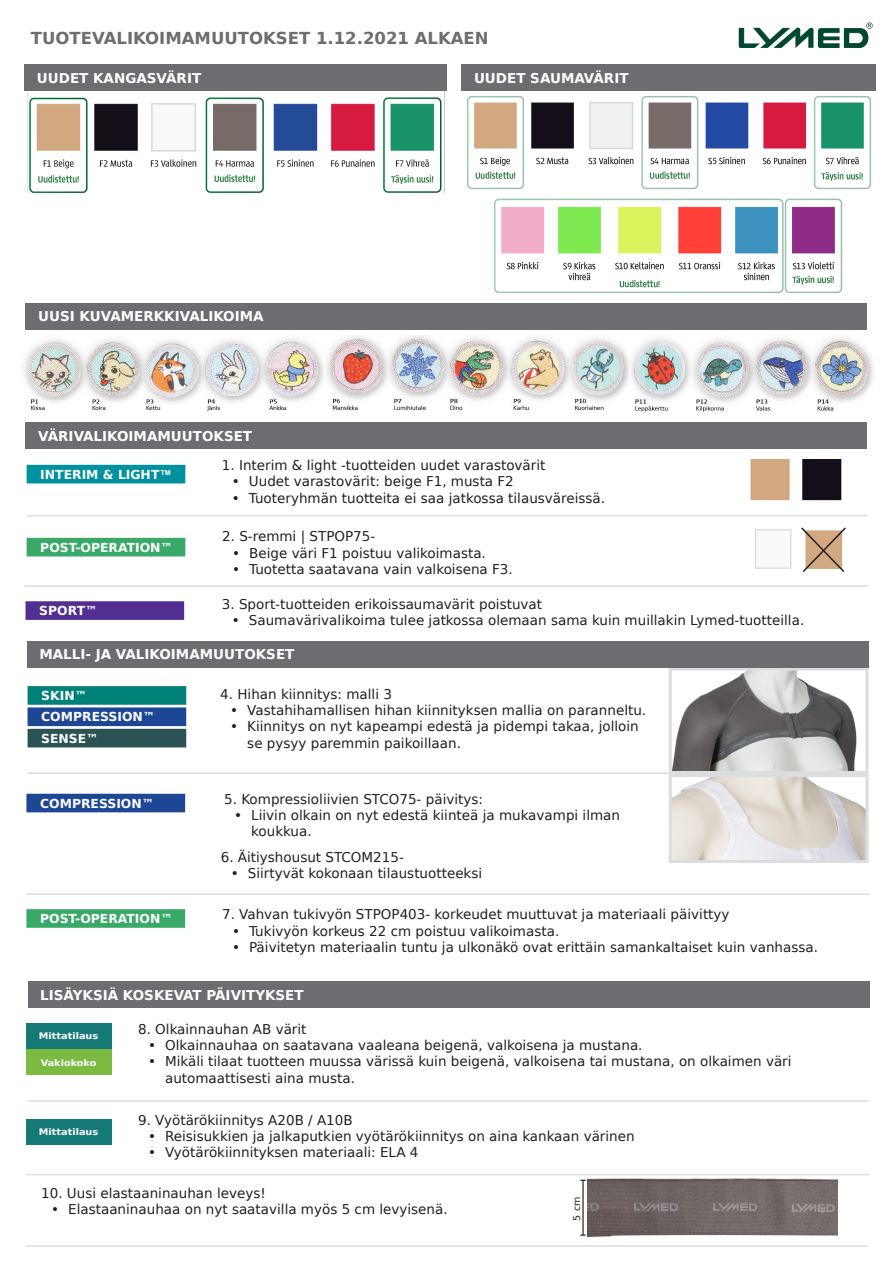
<style>
.page{position:relative;width:893px;height:1263px;background:#fff}
.page>*{position:absolute;margin:0;border:0;box-sizing:border-box;transform-origin:0 0}
.Page_Header_H1{font:700 16.5px "Bitstream Vera Sans";color:#6c6d70}
.t1{font:13.5px/16.2px "Bitstream Vera Sans";color:#231f20}
.t2{font:700 13.5px "Bitstream Vera Sans";color:#fff}
.Thumb_Index{font:700 12.3px "Bitstream Vera Sans";color:#fff}
.t3{font:9.45px "Bitstream Vera Sans";color:#231f20}
.t4{font:700 9px "Bitstream Vera Sans";color:#fff;scale:1.08 1}
.s1{font-family:"Arial"}
</style>
<div class="page">
<img style="left:750px;top:460px;width:92px;height:41px">
<hr style="left:582px;top:1180px;width:2px;height:55px;background:#231f20">
<svg style="left:580px;top:1234px;width:6px;height:2px"></svg>
<img style="left:673px;top:671px;width:184px;height:99px">
<div style="left:669px;top:667px;width:200px;height:107px;border:3px solid #dcdddf"></div>
<div style="left:26px;top:422px;width:841px;height:27px;background:#6c6d70"></div>
<hr style="left:27px;top:515px;width:840px;height:1px;background:#dcdddf">
<div style="left:27px;top:465px;width:158px;height:18px;background:#00919e"></div>
<div style="left:27px;top:538px;width:158px;height:18px;background:#39a968"></div>
<hr style="left:24px;top:585px;width:845px;height:2px;background:#dcdddf">
<div style="left:26px;top:601px;width:158px;height:19px;background:#502e92"></div>
<div style="left:27px;top:641px;width:842px;height:26px;background:#6c6d70"></div>
<img style="left:755px;top:529px;width:37px;height:40px">
<svg style="left:801px;top:527px;width:45px;height:45px"></svg>
<div style="left:28px;top:686px;width:158px;height:19px;background:#008177"></div>
<div style="left:28px;top:707px;width:158px;height:19px;background:#1d4694"></div>
<div style="left:28px;top:729px;width:158px;height:18px;background:#2b5354"></div>
<hr style="left:28px;top:772px;width:840px;height:2px;background:#dcdddf">
<div style="left:26px;top:794px;width:159px;height:18px;background:#1d4694"></div>
<img style="left:673px;top:778px;width:192px;height:81px">
<div style="left:669px;top:774px;width:200px;height:89px;border:3px solid #dcdddf"></div>
<hr style="left:26px;top:893px;width:843px;height:2px;background:#dcdddf">
<div style="left:28px;top:981px;width:841px;height:26px;background:#6c6d70"></div>
<div style="left:26px;top:909px;width:159px;height:19px;background:#39a968"></div>
<svg style="left:26px;top:1024px;width:85px;height:51px;background:#499a5a"></svg>
<div style="left:26px;top:1119px;width:85px;height:25px;background:#157976"></div>
<img style="left:588px;top:1178px;width:250px;height:60px">
<hr style="left:28px;top:1100px;width:841px;height:2px;background:#dcdddf">
<hr style="left:26px;top:1174px;width:843px;height:1px;background:#dcdddf">
<img style="left:24px;top:338px;width:300px;height:74px">
<img style="left:326px;top:335px;width:547px;height:77px">
<img style="left:27px;top:91px;width:415px;height:102px">
<img style="left:467px;top:96px;width:405px;height:94px">
<img style="left:494px;top:198px;width:349px;height:96px">
<div style="left:26px;top:303px;width:841px;height:26px;background:#6c6d70"></div>
<div style="left:24px;top:64px;width:422px;height:27px;background:#6c6d70"></div>
<div style="left:461px;top:64px;width:415px;height:27px;background:#6c6d70"></div>
<hr style="left:25px;top:1245px;width:844px;height:2px;background:#dcdddf">
<img style="left:739px;top:22px;width:134px;height:26px">
<p class="Page_Header_H1" style="left:31px;top:29px;width:459px">TUOTEVALIKOIMAMUUTOKSET 1.12.2021 ALKAEN</p>
<p class="t2" style="left:37px;top:70px;width:166px">UUDET KANGASVÄRIT</p>
<p class="t2" style="left:474px;top:70px;width:156px">UUDET SAUMAVÄRIT</p>
<p class="t2" style="left:38px;top:309px;width:227px">UUSI KUVAMERKKIVALIKOIMA</p>
<p class="t2" style="left:38px;top:428px;width:215px">VÄRIVALIKOIMAMUUTOKSET</p>
<p class="Thumb_Index" style="left:40px;top:467px;width:133px">INTERIM &amp; LIGHT<span class="s1">™</span></p>
<p class="t1" style="left:222px;top:457px;width:325px">1. Interim &amp; light -tuotteiden uudet varastovärit</p>
<p class="t1" style="left:232px;top:474px;width:283px">• Uudet varastovärit: beige F1, musta F2</p>
<p class="t1" style="left:232px;top:490px;width:375px">• Tuoteryhmän tuotteita ei saa jatkossa tilausväreissä.</p>
<p class="Thumb_Index" style="left:40px;top:540px;width:134px">POST-OPERATION™</p>
<p class="t1" style="left:222px;top:529px;width:155px">2. S-remmi | STPOP75-</p>
<p class="t1" style="left:232px;top:545px;width:255px">• Beige väri F1 poistuu valikoimasta.</p>
<p class="t1" style="left:232px;top:561px;width:282px">• Tuotetta saatavana vain valkoisena F3.</p>
<p class="t1" style="left:222px;top:596px;width:322px">3. Sport-tuotteiden erikoissaumavärit poistuvat</p>
<p class="t1" style="left:232px;top:612px;width:574px">• Saumavärivalikoima tulee jatkossa olemaan sama kuin muillakin Lymed-tuotteilla.</p>
<p class="Thumb_Index" style="left:39px;top:604px;width:60px">SPORT™</p>
<p class="t2" style="left:39px;top:647px;width:257px">MALLI- JA VALIKOIMAMUUTOKSET</p>
<p class="Thumb_Index" style="left:41px;top:689px;width:47px">SKIN™</p>
<p class="Thumb_Index" style="left:41px;top:710px;width:116px">COMPRESSION™</p>
<p class="Thumb_Index" style="left:41px;top:731px;width:59px">SENSE™</p>
<p class="t1" style="left:220px;top:686px;width:173px">4. Hihan kiinnitys: malli 3</p>
<p class="t1" style="left:230px;top:702px;width:417px">• Vastahihamallisen hihan kiinnityksen mallia on paranneltu.</p>
<p class="t1" style="left:247px;top:719px;width:393px;text-indent:-17px">• Kiinnitys on nyt kapeampi edestä ja pidempi takaa, jolloin se pysyy paremmin paikoillaan.</p>
<p class="Thumb_Index" style="left:40px;top:796px;width:116px">COMPRESSION™</p>
<p class="t1" style="left:224px;top:791px;width:260px">5. Kompressioliivien STCO75- päivitys:</p>
<p class="t1" style="left:251px;top:807px;width:370px;text-indent:-17px">• Liivin olkain on nyt edestä kiinteä ja mukavampi ilman koukkua.</p>
<p class="Thumb_Index" style="left:40px;top:912px;width:134px">POST-OPERATION™</p>
<p class="t1" style="left:221px;top:849px;width:185px">6. Äitiyshousut STCOM215-</p>
<p class="t1" style="left:231px;top:865px;width:253px">• Siirtyvät kokonaan tilaustuotteeksi</p>
<p class="t1" style="left:222px;top:907px;width:509px">7. Vahvan tukivyön STPOP403- korkeudet muuttuvat ja materiaali päivittyy</p>
<p class="t1" style="left:232px;top:923px;width:329px">• Tukivyön korkeus 22 cm poistuu valikoimasta.</p>
<p class="t1" style="left:232px;top:939px;width:587px">• Päivitetyn materiaalin tuntu ja ulkonäkö ovat erittäin samankaltaiset kuin vanhassa.</p>
<p class="t2" style="left:40px;top:987px;width:265px">LISÄYKSIÄ KOSKEVAT PÄIVITYKSET</p>
<p class="t4" style="left:39px;top:1031px;width:57px">Mittatilaus</p>
<p class="t4" style="left:41px;top:1057px;width:53px">Vakiokoko</p>
<p class="t4" style="left:39px;top:1126px;width:57px">Mittatilaus</p>
<p class="t1" style="left:138px;top:1021px;width:170px">8. Olkainnauhan AB värit</p>
<p class="t1" style="left:148px;top:1037px;width:496px">• Olkainnauhaa on saatavana vaaleana beigenä, valkoisena ja mustana.</p>
<p class="t1" style="left:165px;top:1053px;width:628px;text-indent:-17px">• Mikäli tilaat tuotteen muussa värissä kuin beigenä, valkoisena tai mustana, on olkaimen väri automaattisesti aina musta.</p>
<p class="t1" style="left:138px;top:1112px;width:216px">9. Vyötärökiinnitys A20B / A10B</p>
<p class="t1" style="left:148px;top:1128px;width:488px">• Reisisukkien ja jalkaputkien vyötärökiinnitys on aina kankaan värinen</p>
<p class="t1" style="left:148px;top:1144px;width:272px">• Vyötärökiinnityksen materiaali: ELA 4</p>
<p class="t1" style="left:41px;top:1185px;width:226px">10. Uusi elastaaninauhan leveys!</p>
<p class="t1" style="left:51px;top:1201px;width:398px">• Elastaaninauhaa on nyt saatavilla myös 5 cm levyisenä.</p>
<p class="t3" style="left:571px;top:1220px;width:25px;rotate:-90deg">5 cm</p>
</div>
